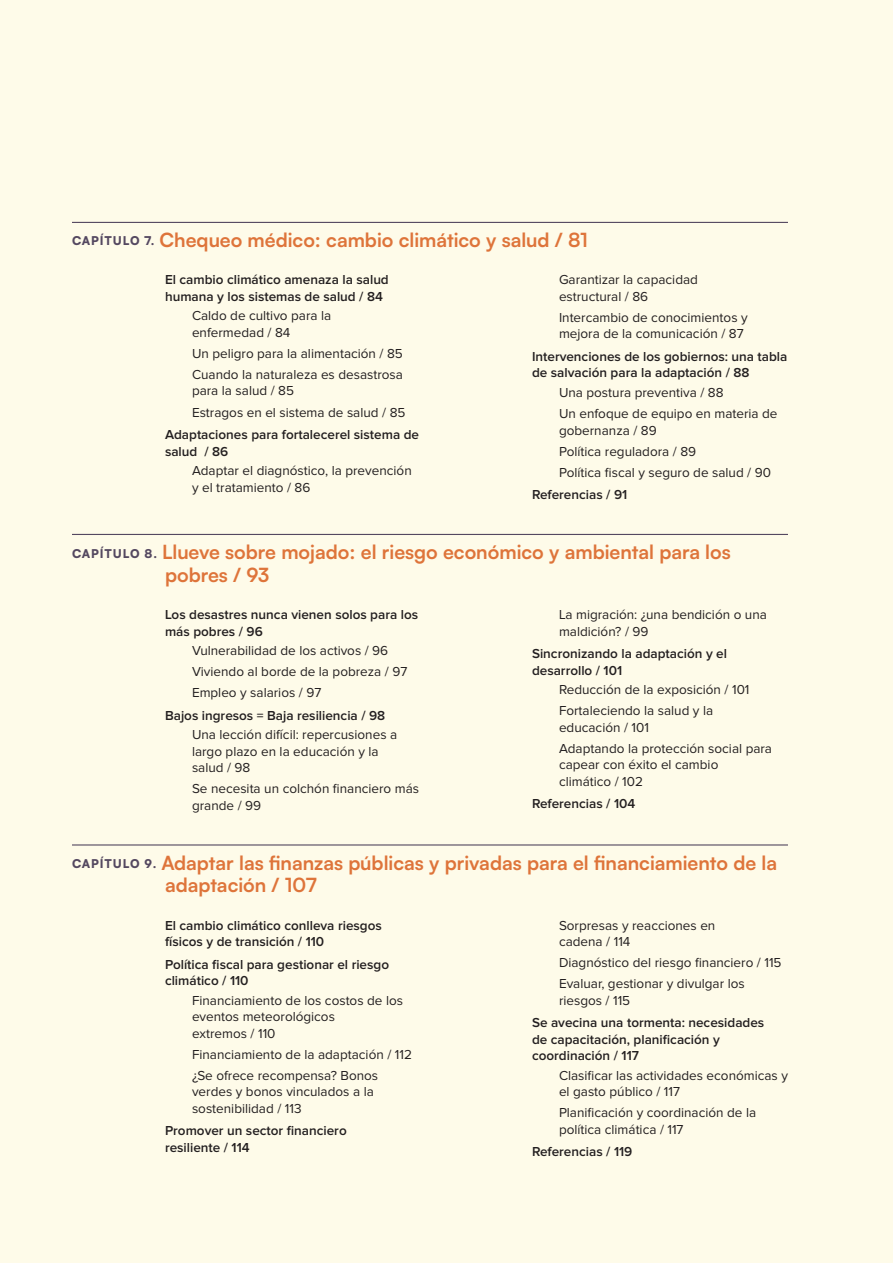
<style>
.page{position:relative;width:893px;height:1263px;background:#fefbe9}
.page>*{position:absolute;margin:0;border:0;box-sizing:border-box;transform-origin:0 0}
.t1{font:700 19.5px/22.5px "Satoshi";color:#de743a}
.t2{font:13.5px/16.5px "Proxima Nova";color:#231f20}
.t3{font:600 13.5px/16.5px "Proxima Nova";color:#231f20}
.s1{font-weight:900;font-size:12px;color:#544860}
</style>
<div class="page">
<hr style="left:72px;top:222px;width:716px;height:1px;background:#544860">
<hr style="left:72px;top:534px;width:716px;height:1px;background:#544860">
<hr style="left:72px;top:844px;width:716px;height:1px;background:#544860">
<h1 class="t1" style="left:72px;top:227px;width:517px"><span class="s1">CAPÍTULO 7.</span> Chequeo médico: cambio climático y salud / 81</h1>
<p class="t3" style="left:165px;top:272px;width:225px">El cambio climático amenaza la salud humana y los sistemas de salud / 84</p>
<p class="t2" style="left:192px;top:308px;width:141px">Caldo de cultivo para la enfermedad / 84</p>
<p class="t2" style="left:192px;top:344px;width:212px;line-height:21px">Un peligro para la alimentación / 85<br>Cuando la naturaleza es desastrosa</p>
<p class="t2" style="left:192px;top:381px;width:215px;line-height:21px">para la salud / 85<br>Estragos en el sistema de salud / 85</p>
<p class="t3" style="left:165px;top:427px;width:256px">Adaptaciones para fortalecerel sistema de salud / 86</p>
<p class="t2" style="left:192px;top:463px;width:221px">Adaptar el diagnóstico, la prevención y el tratamiento / 86</p>
<p class="t2" style="left:559px;top:272px;width:140px">Garantizar la capacidad estructural / 86</p>
<p class="t2" style="left:559px;top:310px;width:190px">Intercambio de conocimientos y mejora de la comunicación / 87</p>
<p class="t3" style="left:532px;top:349px;width:257px">Intervenciones de los gobiernos: una tabla de salvación para la adaptación / 88</p>
<p class="t2" style="left:559px;top:383px;width:220px;line-height:21px">Una postura preventiva / 88<br>Un enfoque de equipo en materia de</p>
<p class="t2" style="left:559px;top:420px;width:213px;line-height:21px">gobernanza / 89<br>Política reguladora / 89<br>Política fiscal y seguro de salud / 90</p>
<p class="t3" style="left:532px;top:487px;width:97px">Referencias / 91</p>
<h1 class="t1" style="left:165px;top:539px;width:567px;text-indent:-93px"><span class="s1">CAPÍTULO 8.</span> Llueve sobre mojado: el riesgo económico y ambiental para los pobres / 93</h1>
<p class="t3" style="left:165px;top:607px;width:255px">Los desastres nunca vienen solos para los más pobres / 96</p>
<p class="t2" style="left:192px;top:641px;width:217px;line-height:21px">Vulnerabilidad de los activos / 96<br>Viviendo al borde de la pobreza / 97<br>Empleo y salarios / 97</p>
<p class="t3" style="left:165px;top:707px;width:222px">Bajos ingresos = Baja resiliencia / 98</p>
<p class="t2" style="left:192px;top:727px;width:207px">Una lección difícil: repercusiones a largo plazo en la educación y la salud / 98</p>
<p class="t2" style="left:192px;top:781px;width:229px">Se necesita un colchón financiero más grande / 99</p>
<p class="t2" style="left:559px;top:607px;width:209px">La migración: ¿una bendición o una maldición? / 99</p>
<p class="t3" style="left:532px;top:646px;width:197px">Sincronizando la adaptación y el desarrollo / 101</p>
<p class="t2" style="left:559px;top:680px;width:192px;line-height:21px">Reducción de la exposición / 101<br>Fortaleciendo la salud y la</p>
<p class="t2" style="left:559px;top:717px;width:215px;line-height:21px">educación / 101<br>Adaptando la protección social para</p>
<p class="t2" style="left:559px;top:757px;width:161px">capear con éxito el cambio climático / 102</p>
<p class="t3" style="left:532px;top:796px;width:105px">Referencias / 104</p>
<h1 class="t1" style="left:165px;top:850px;width:614px;text-indent:-93px"><span class="s1">CAPÍTULO 9.</span> Adaptar las finanzas públicas y privadas para el financiamiento de la adaptación / 107</h1>
<p class="t3" style="left:165px;top:917px;width:218px">El cambio climático conlleva riesgos físicos y de transición / 110</p>
<p class="t3" style="left:165px;top:956px;width:226px">Política fiscal para gestionar el riesgo climático / 110</p>
<p class="t2" style="left:192px;top:992px;width:213px">Financiamiento de los costos de los eventos meteorológicos<br>extremos / 110</p>
<p class="t2" style="left:192px;top:1044px;width:221px;line-height:21px">Financiamiento de la adaptación / 112 ¿Se ofrece recompensa? Bonos</p>
<p class="t2" style="left:192px;top:1084px;width:183px">verdes y bonos vinculados a la sostenibilidad / 113</p>
<p class="t3" style="left:165px;top:1123px;width:183px">Promover un sector financiero resiliente / 114</p>
<p class="t2" style="left:559px;top:917px;width:158px">Sorpresas y reacciones en cadena / 114</p>
<p class="t2" style="left:559px;top:953px;width:224px;line-height:21px">Diagnóstico del riesgo financiero / 115<br>Evaluar, gestionar y divulgar los</p>
<p class="t2" style="left:559px;top:992px;width:73px">riesgos / 115</p>
<p class="t3" style="left:532px;top:1015px;width:234px">Se avecina una tormenta: necesidades de capacitación, planificación y coordinación / 117</p>
<p class="t2" style="left:559px;top:1067px;width:230px">Clasificar las actividades económicas y el gasto público / 117</p>
<p class="t2" style="left:559px;top:1105px;width:199px">Planificación y coordinación de la política climática / 117</p>
<p class="t3" style="left:532px;top:1144px;width:102px">Referencias / 119</p>
</div>
